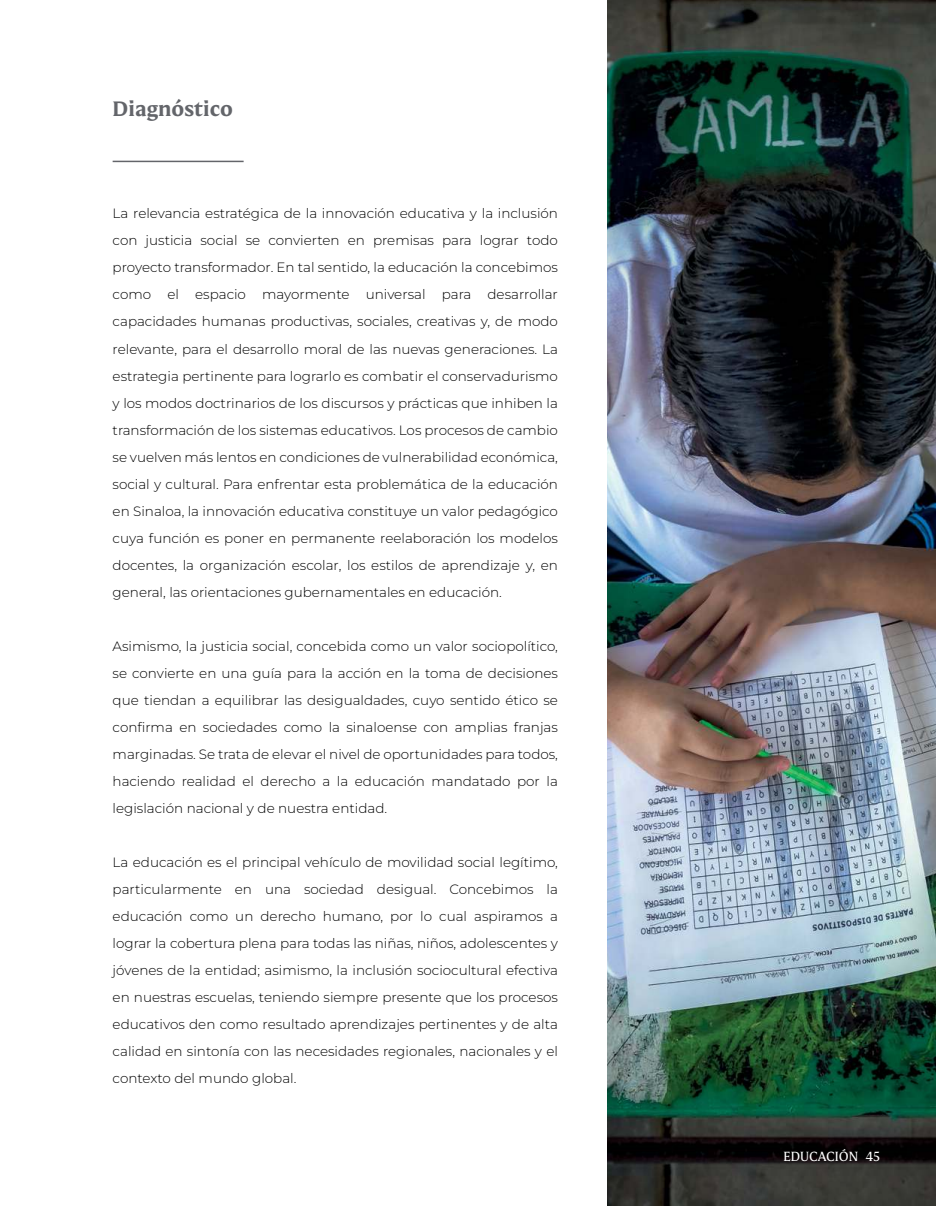
<style>
.page{position:relative;width:936px;height:1206px;background:#fff}
.page>*{position:absolute;margin:0;border:0;box-sizing:border-box;transform-origin:0 0}
.t1{font:700 21px "Mestiza";color:#63656a}
.t2{font:300 13.5px/27px "Montserrat";color:#000;text-align:justify}
.t3{font:13.5px "Mestiza";color:#fff}
</style>
<div class="page">
<hr style="left:113px;top:161px;width:130px;height:1px;background:#63656a">
<img style="left:607px;top:0;width:328px;height:1205px">
<h1 class="t1" style="left:113px;top:96px;width:122px">Diagnóstico</h1>
<p class="t2" style="left:113px;top:201px;width:446px">La relevancia estratégica de la innovación educativa y la inclusión con justicia social se convierten en premisas para lograr todo proyecto transformador. En tal sentido, la educación la concebimos como el espacio mayormente universal para desarrollar capacidades humanas productivas, sociales, creativas y, de modo relevante, para el desarrollo moral de las nuevas generaciones. La estrategia pertinente para lograrlo es combatir el conservadurismo y los modos doctrinarios de los discursos y prácticas que inhiben la transformación de los sistemas educativos. Los procesos de cambio se vuelven más lentos en condiciones de vulnerabilidad económica, social y cultural. Para enfrentar esta problemática de la educación en Sinaloa, la innovación educativa constituye un valor pedagógico cuya función es poner en permanente reelaboración los modelos docentes, la organización escolar, los estilos de aprendizaje y, en general, las orientaciones gubernamentales en educación.</p>
<p class="t2" style="left:113px;top:633px;width:446px">Asimismo, la justicia social, concebida como un valor sociopolítico, se convierte en una guía para la acción en la toma de decisiones que tiendan a equilibrar las desigualdades, cuyo sentido ético se confirma en sociedades como la sinaloense con amplias franjas marginadas. Se trata de elevar el nivel de oportunidades para todos, haciendo realidad el derecho a la educación mandatado por la legislación nacional y de nuestra entidad.</p>
<p class="t2" style="left:113px;top:849px;width:446px">La educación es el principal vehículo de movilidad social legítimo, particularmente en una sociedad desigual. Concebimos la educación como un derecho humano, por lo cual aspiramos a lograr la cobertura plena para todas las niñas, niños, adolescentes y jóvenes de la entidad; asimismo, la inclusión sociocultural efectiva en nuestras escuelas, teniendo siempre presente que los procesos educativos den como resultado aprendizajes pertinentes y de alta calidad en sintonía con las necesidades regionales, nacionales y el contexto del mundo global.</p>
<p class="t3" style="left:783px;top:1148px;width:98px">EDUCACIÓN 45</p>
</div>
